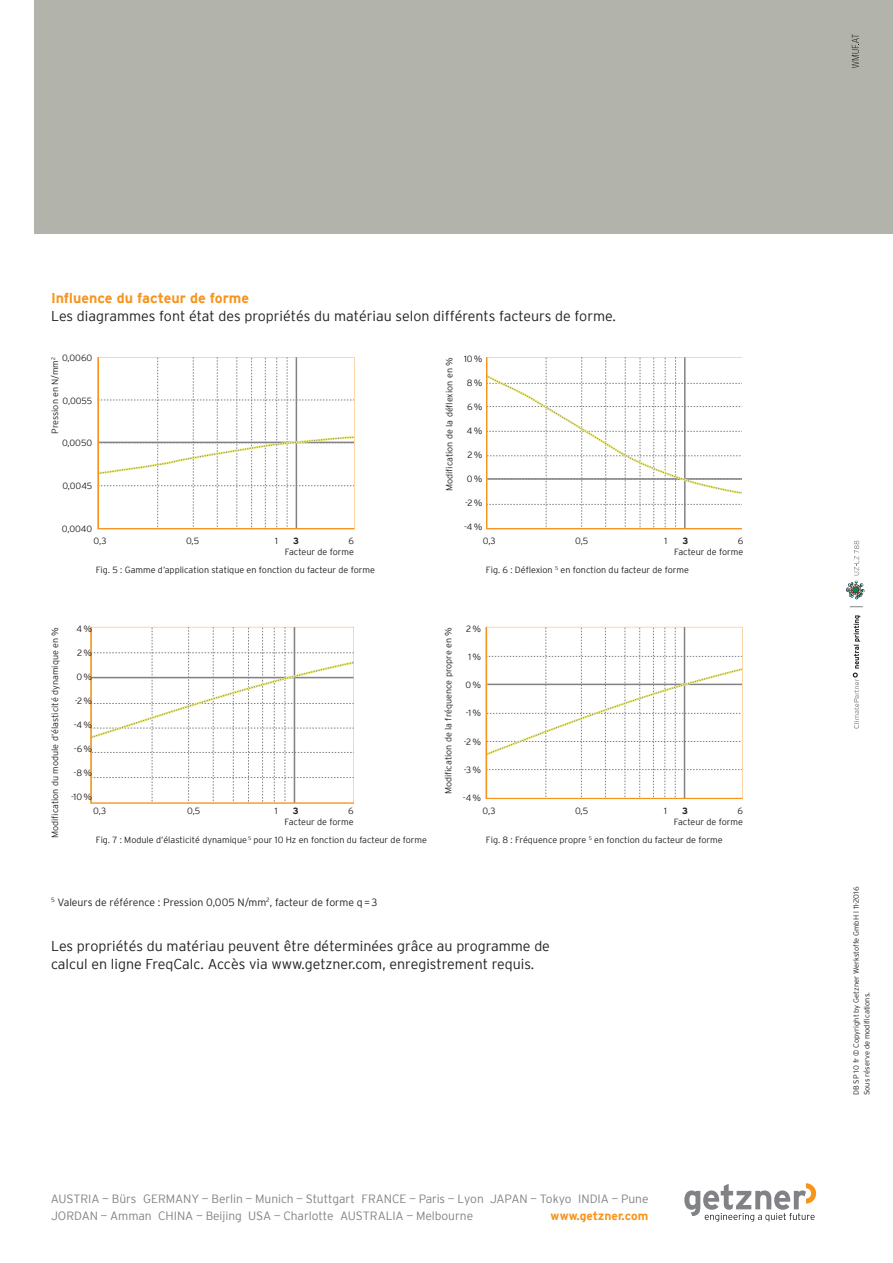
<style>
.page{position:relative;width:893px;height:1263px;background:#fff}
.page>*{position:absolute;margin:0;border:0;box-sizing:border-box;transform-origin:0 0}
.t1{font:300 14.25px/18px "Interstate";color:#231f20}
.t2{font:700 14.25px "Interstate";color:#f7941d}
.t3{font:300 12px/17.4px "Interstate";letter-spacing:-.005em;color:#808285}
.t4{font:700 12px "Interstate";color:#f7941d}
.t5{font:300 10.5px "Interstate";color:#231f20}
.t6{font:300 9px/10.8px "Interstate";color:#231f20;text-align:right}
.t7{font:700 9px "Interstate";color:#231f20}
.t8{font:300 7.5px/10.5px "Interstate";color:#231f20}
</style>
<div class="page">
<div style="left:34px;top:0;width:859px;height:234px;background:#b2b3ab"></div>
<svg style="left:852px;top:34px;width:7px;height:34px"></svg>
<svg style="left:684px;top:1183px;width:132px;height:39px"></svg>
<svg style="left:97px;top:357px;width:258px;height:172px"></svg>
<svg style="left:90px;top:627px;width:264px;height:176px"></svg>
<svg style="left:486px;top:357px;width:256px;height:172px"></svg>
<svg style="left:485px;top:627px;width:258px;height:172px"></svg>
<svg style="left:853px;top:615px;width:7px;height:113px"></svg>
<svg style="left:846px;top:581px;width:18px;height:18px"></svg>
<svg style="left:850px;top:606px;width:13px;height:1px"></svg>
<svg style="left:854px;top:541px;width:5px;height:34px"></svg>
<h1 class="t2" style="left:51px;top:290px;width:199px">Influence du facteur de forme</h1>
<h1 class="t1" style="left:51px;top:307px;width:566px">Les diagrammes font état des propriétés du matériau selon différents facteurs de forme.</h1>
<p class="t6" style="left:50px;top:434px;width:78px;rotate:-90deg">Pression en N/mm<sup>2</sup></p>
<p class="t6" style="left:62px;top:352px;width:32px">0,0060</p>
<p class="t6" style="left:63px;top:395px;width:31px">0,0055</p>
<p class="t6" style="left:62px;top:438px;width:32px">0,0050</p>
<p class="t6" style="left:62px;top:480px;width:31px">0,0045</p>
<p class="t6" style="left:62px;top:523px;width:32px">0,0040</p>
<p class="t6" style="left:464px;top:353px;width:20px">10 %</p>
<p class="t6" style="left:467px;top:377px;width:17px">8 %</p>
<p class="t6" style="left:467px;top:401px;width:17px">6 %</p>
<p class="t6" style="left:467px;top:425px;width:17px">4 %</p>
<p class="t6" style="left:467px;top:449px;width:16px">2 %</p>
<p class="t6" style="left:467px;top:473px;width:17px">0 %</p>
<p class="t6" style="left:465px;top:497px;width:19px">-2 %</p>
<p class="t6" style="left:464px;top:521px;width:20px">-4 %</p>
<p class="t6" style="left:444px;top:491px;width:136px;rotate:-90deg">Modification de la déflexion en %</p>
<p class="t6" style="left:94px;top:536px;width:14px">0,3</p>
<p class="t6" style="left:186px;top:536px;width:15px">0,5</p>
<p class="t6" style="left:275px;top:536px;width:4px">1</p>
<p class="t7" style="left:293px;top:537px;width:7px">3</p>
<p class="t6" style="left:285px;top:536px;width:71px">6<br>Facteur de forme</p>
<p class="t6" style="left:483px;top:536px;width:14px">0,3</p>
<p class="t6" style="left:575px;top:536px;width:15px">0,5</p>
<p class="t6" style="left:664px;top:536px;width:4px">1</p>
<p class="t7" style="left:682px;top:537px;width:7px">3</p>
<p class="t6" style="left:674px;top:536px;width:71px">6<br>Facteur de forme</p>
<p class="t6" style="left:96px;top:564px;width:281px">Fig. 5 : Gamme d’application statique en fonction du facteur de forme</p>
<p class="t6" style="left:486px;top:564px;width:205px">Fig. 6 : Déflexion <sup>5</sup> en fonction du facteur de forme</p>
<p class="t6" style="left:77px;top:623px;width:17px">4 %</p>
<p class="t6" style="left:77px;top:647px;width:16px">2 %</p>
<p class="t6" style="left:76px;top:671px;width:17px">0 %</p>
<p class="t6" style="left:75px;top:695px;width:19px">-2 %</p>
<p class="t6" style="left:74px;top:719px;width:20px">-4 %</p>
<p class="t6" style="left:74px;top:743px;width:20px">-6 %</p>
<p class="t6" style="left:74px;top:767px;width:20px">-8 %</p>
<p class="t6" style="left:71px;top:791px;width:23px">-10 %</p>
<p class="t6" style="left:50px;top:838px;width:213px;rotate:-90deg">Modification du module d’élasticité dynamique en %</p>
<p class="t6" style="left:443px;top:794px;width:169px;rotate:-90deg">Modification de la fréquence propre en %</p>
<p class="t6" style="left:93px;top:805px;width:14px">0,3</p>
<p class="t6" style="left:187px;top:805px;width:15px">0,5</p>
<p class="t6" style="left:275px;top:805px;width:4px">1</p>
<p class="t7" style="left:293px;top:807px;width:7px">3</p>
<p class="t6" style="left:285px;top:805px;width:71px">6<br>Facteur de forme</p>
<p class="t6" style="left:96px;top:834px;width:333px">Fig. 7 : Module d’élasticité dynamique <sup>5</sup> pour 10 Hz en fonction du facteur de forme</p>
<p class="t6" style="left:466px;top:623px;width:16px">2 %</p>
<p class="t6" style="left:468px;top:651px;width:14px">1 %</p>
<p class="t6" style="left:466px;top:679px;width:17px">0 %</p>
<p class="t6" style="left:466px;top:708px;width:17px">-1 %</p>
<p class="t6" style="left:464px;top:736px;width:19px">-2 %</p>
<p class="t6" style="left:464px;top:764px;width:19px">-3 %</p>
<p class="t6" style="left:463px;top:792px;width:20px">-4 %</p>
<p class="t6" style="left:483px;top:805px;width:14px">0,3</p>
<p class="t6" style="left:575px;top:805px;width:15px">0,5</p>
<p class="t6" style="left:664px;top:805px;width:4px">1</p>
<p class="t7" style="left:682px;top:807px;width:7px">3</p>
<p class="t6" style="left:674px;top:805px;width:71px">6<br>Facteur de forme</p>
<p class="t6" style="left:486px;top:834px;width:238px">Fig. 8 : Fréquence propre <sup>5</sup> en fonction du facteur de forme</p>
<p class="t5" style="left:51px;top:896px;width:328px"><sup>5</sup> Valeurs de référence : Pression 0,005 N/mm<sup>2</sup>, facteur de forme q = 3</p>
<h1 class="t1" style="left:51px;top:937px;width:500px">Les propriétés du matériau peuvent être déterminées grâce au programme de calcul en ligne FreqCalc. Accès via www.getzner.com, enregistrement requis.</h1>
<h2 class="t3" style="left:51px;top:1190px;width:434px">AUSTRIA — Bürs GERMANY — Berlin — Munich — Stuttgart FRANCE — Paris — Lyon<br>JORDAN — Amman</h2>
<h2 class="t3" style="left:490px;top:1190px;width:160px">JAPAN — Tokyo INDIA — Pune</h2>
<h2 class="t3" style="left:158px;top:1207px;width:85px">CHINA — Beijing</h2>
<h2 class="t3" style="left:248px;top:1207px;width:87px">USA — Charlotte</h2>
<h2 class="t3" style="left:340px;top:1207px;width:134px">AUSTRALIA — Melbourne</h2>
<h2 class="t4" style="left:551px;top:1211px;width:99px">www.getzner.com</h2>
<p class="t8" style="left:851px;top:1095px;width:210px;rotate:-90deg">DB SP 10 fr © Copyright by Getzner Werkstoffe GmbH l 11-2016<br>Sous réserve de modifications.</p>
</div>
